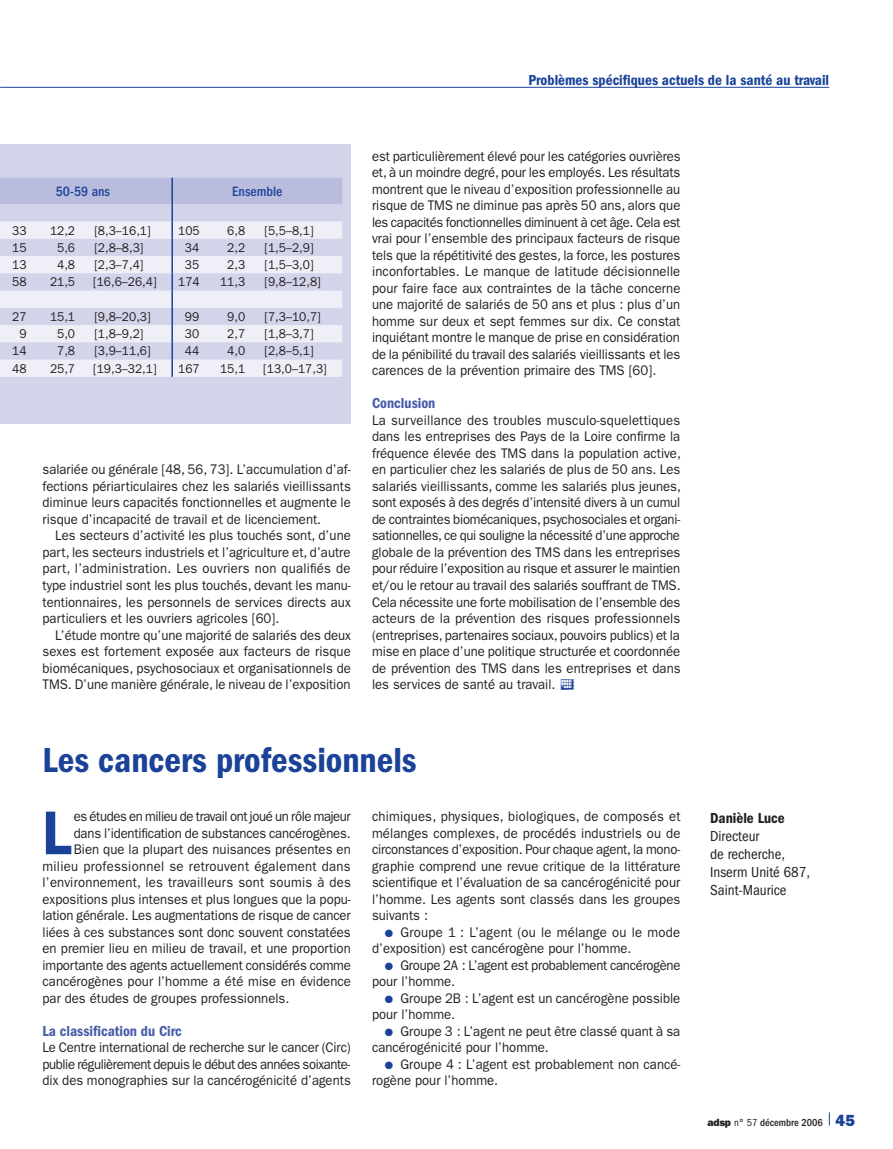
<style>
.page{position:relative;width:893px;height:1149px;background:#fff}
.page>*{position:absolute;margin:0;border:0;box-sizing:border-box;transform-origin:0 0}
.t1{font:600 62.1px "ITC Franklin Gothic Std";color:#1b4299;scale:.94 1}
.t2{font:36px "ITC Franklin Gothic Std Dm Cd";color:#1b4299}
.t3{font:condensed 15px/18px "ITC Franklin Gothic Std";color:#231f20}
.t4{font:15px "ITC Franklin Gothic Std Dm Cd";color:#1b4299}
.t5{font:15px "ITC Franklin Gothic Std Dm Cd";color:#495da8}
.t6{font:15px "ITC Franklin Gothic Std Dm Cd";color:#231f20}
.t7{font:13.95px/16.5px "ITC Franklin Gothic Std";color:#231f20;text-align:justify;scale:.94 1}
.t8{font:13.95px/16.5px "ITC Franklin Gothic Std";letter-spacing:-.02em;color:#231f20;scale:.94 1}
.t9{font:13.95px "ITC Franklin Gothic Std";letter-spacing:-.03em;color:#231f20;scale:.94 1}
.t10{font:13.95px "ITC Franklin Gothic Std";letter-spacing:.02em;color:#231f20;scale:.94 1}
.t11{font:500 condensed 13.95px "ITC Franklin Gothic Std";color:#1b4299}
.t12{font:12.75px "ITC Franklin Gothic Std";color:#231f20;scale:.94 1}
.t13{font:500 condensed 10.5px "ITC Franklin Gothic Std";color:#231f20}
.t14{font:10.5px "Zapf Dingbats Std";color:#1b4299}
.s1{font-family:"Ph Fpictos";font-weight:600;font-size:15px;color:#1b4299}
.s2{font-family:"ITC Franklin Gothic Std Hvy";font-weight:400;font-stretch:normal}
.s3{font-weight:400}
.s4{font-family:"ITC Franklin Gothic Std Hvy";font-weight:400;font-stretch:normal;font-size:16.2px;color:#1b4299}
</style>
<div class="page">
<hr style="left:0;top:87px;width:829px;height:1px;background:#1b4299">
<svg style="left:829px;top:1112px;width:1px;height:13px"></svg>
<div style="left:0;top:144px;width:351px;height:280px;background:#d3d4ea"></div>
<svg style="left:0;top:177px;width:342px;height:200px"></svg>
<p class="t4" style="left:528px;top:71px;width:302px">Problèmes spécifiques actuels de la santé au travail</p>
<p class="t11" style="left:56px;top:183px;width:56px">50-59 ans</p>
<p class="t11" style="left:232px;top:183px;width:52px">Ensemble</p>
<p class="t12" style="left:12px;top:223px;width:17px">33</p>
<p class="t12" style="left:50px;top:223px;width:28px">12,2</p>
<p class="t12" style="left:94px;top:223px;width:61px">[8,3–16,1]</p>
<p class="t12" style="left:178px;top:223px;width:24px">105</p>
<p class="t12" style="left:227px;top:223px;width:21px">6,8</p>
<p class="t12" style="left:264px;top:223px;width:54px">[5,5–8,1]</p>
<p class="t12" style="left:12px;top:240px;width:17px">15</p>
<p class="t12" style="left:57px;top:240px;width:21px">5,6</p>
<p class="t12" style="left:94px;top:240px;width:54px">[2,8–8,3]</p>
<p class="t12" style="left:185px;top:240px;width:17px">34</p>
<p class="t12" style="left:227px;top:240px;width:21px">2,2</p>
<p class="t12" style="left:264px;top:240px;width:54px">[1,5–2,9]</p>
<p class="t12" style="left:12px;top:257px;width:17px">13</p>
<p class="t12" style="left:57px;top:257px;width:21px">4,8</p>
<p class="t12" style="left:94px;top:257px;width:54px">[2,3–7,4]</p>
<p class="t12" style="left:185px;top:257px;width:17px">35</p>
<p class="t12" style="left:227px;top:257px;width:21px">2,3</p>
<p class="t12" style="left:264px;top:257px;width:54px">[1,5–3,0]</p>
<p class="t12" style="left:12px;top:274px;width:17px">58</p>
<p class="t12" style="left:50px;top:274px;width:28px">21,5</p>
<p class="t12" style="left:93px;top:274px;width:69px">[16,6–26,4]</p>
<p class="t12" style="left:178px;top:274px;width:24px">174</p>
<p class="t12" style="left:220px;top:274px;width:28px">11,3</p>
<p class="t12" style="left:264px;top:274px;width:61px">[9,8–12,8]</p>
<p class="t12" style="left:12px;top:309px;width:17px">27</p>
<p class="t12" style="left:50px;top:309px;width:28px">15,1</p>
<p class="t12" style="left:94px;top:309px;width:61px">[9,8–20,3]</p>
<p class="t12" style="left:185px;top:309px;width:17px">99</p>
<p class="t12" style="left:227px;top:309px;width:21px">9,0</p>
<p class="t12" style="left:264px;top:309px;width:61px">[7,3–10,7]</p>
<p class="t12" style="left:19px;top:326px;width:9px">9</p>
<p class="t12" style="left:57px;top:326px;width:21px">5,0</p>
<p class="t12" style="left:94px;top:326px;width:54px">[1,8–9,2]</p>
<p class="t12" style="left:185px;top:326px;width:17px">30</p>
<p class="t12" style="left:227px;top:326px;width:21px">2,7</p>
<p class="t12" style="left:264px;top:326px;width:54px">[1,8–3,7]</p>
<p class="t12" style="left:12px;top:343px;width:17px">14</p>
<p class="t12" style="left:57px;top:343px;width:21px">7,8</p>
<p class="t12" style="left:94px;top:343px;width:61px">[3,9–11,6]</p>
<p class="t12" style="left:185px;top:343px;width:17px">44</p>
<p class="t12" style="left:227px;top:343px;width:21px">4,0</p>
<p class="t12" style="left:264px;top:343px;width:54px">[2,8–5,1]</p>
<p class="t12" style="left:12px;top:361px;width:17px">48</p>
<p class="t12" style="left:50px;top:361px;width:28px">25,7</p>
<p class="t12" style="left:93px;top:361px;width:69px">[19,3–32,1]</p>
<p class="t12" style="left:178px;top:361px;width:24px">167</p>
<p class="t12" style="left:220px;top:361px;width:28px">15,1</p>
<p class="t12" style="left:263px;top:361px;width:69px">[13,0–17,3]</p>
<p class="t7" style="left:43px;top:461px;width:329px">salariée ou générale [48, 56, 73]. L’accumulation d’af&shy;fections périarticulaires chez les salariés vieillissants diminue leurs capacités fonctionnelles et augmente le risque d’incapacité de travail et de licenciement.</p>
<p class="t7" style="left:43px;top:527px;width:329px;text-indent:13px">Les secteurs d’activité les plus touchés sont, d’une part, les secteurs industriels et l’agriculture et, d’autre part, l’administration. Les ouvriers non qualifiés de type industriel sont les plus touchés, devant les manu&shy;tentionnaires, les personnels de services directs aux particuliers et les ouvriers agricoles [60].</p>
<p class="t7" style="left:43px;top:626px;width:330px;text-indent:13px">L’étude montre qu’une majorité de salariés des deux sexes est fortement exposée aux facteurs de risque biomécaniques, psychosociaux et organisationnels de TMS. D’une manière générale, le niveau de l’exposition</p>
<p class="t7" style="left:372px;top:148px;width:330px">est particulièrement élevé pour les catégories ouvrières et, à un moindre degré, pour les employés. Les résultats montrent que le niveau d’exposition professionnelle au risque de TMS ne diminue pas après 50 ans, alors que les capacités fonctionnelles diminuent à cet âge. Cela est vrai pour l’ensemble des principaux facteurs de risque tels que la répétitivité des gestes, la force, les postures inconfortables. Le manque de latitude décisionnelle pour faire face aux contraintes de la tâche concerne une majorité de salariés de 50 ans et plus : plus d’un homme sur deux et sept femmes sur dix. Ce constat inquiétant montre le manque de prise en considération de la pénibilité du travail des salariés vieillissants et les carences de la prévention primaire des TMS [60].</p>
<p class="t5" style="left:372px;top:394px;width:65px">Conclusion</p>
<p class="t7" style="left:372px;top:412px;width:330px">La surveillance des troubles musculo-squelettiques dans les entreprises des Pays de la Loire confirme la fréquence élevée des TMS dans la population active, en particulier chez les salariés de plus de 50 ans. Les salariés vieillissants, comme les salariés plus jeunes, sont exposés à des degrés d’intensité divers à un cumul de contraintes biomécaniques, psychosociales et organi&shy;sationnelles, ce qui souligne la nécessité d’une approche globale de la prévention des TMS dans les entreprises pour réduire l’exposition au risque et assurer le maintien et/ou le retour au travail des salariés souffrant de TMS.<br>Cela nécessite une forte mobilisation de l’ensemble des acteurs de la prévention des risques professionnels (entreprises, partenaires sociaux, pouvoirs publics) et la mise en place d’une politique structurée et coordonnée de prévention des TMS dans les entreprises et dans les services de santé au travail. <span class="s1">S</span></p>
<h2 class="t2" style="left:43px;top:738px;width:376px">Les cancers professionnels</h2>
<h1 class="t1" style="left:43px;top:796px;width:33px">L</h1>
<p class="t9" style="left:74px;top:808px;width:296px">es études en milieu de travail ont joué un rôle majeur</p>
<p class="t7" style="left:372px;top:808px;width:330px">chimiques, physiques, biologiques, de composés et mélanges complexes, de procédés industriels ou de circonstances d’exposition. Pour chaque agent, la mono&shy;graphie comprend une revue critique de la littérature scientifique et l’évaluation de sa cancérogénicité pour l’homme. Les agents sont classés dans les groupes suivants :</p>
<p class="t7" style="left:372px;top:923px;width:329px;text-indent:28px">Groupe 1 : L’agent (ou le mélange ou le mode d’exposition) est cancérogène pour l’homme.</p>
<p class="t8" style="left:372px;top:956px;width:330px;text-indent:28px">Groupe 2A : L’agent est probablement cancérogène pour l’homme.</p>
<p class="t7" style="left:372px;top:989px;width:329px;text-indent:28px">Groupe 2B : L’agent est un cancérogène possible pour l’homme.</p>
<p class="t7" style="left:372px;top:1022px;width:329px;text-indent:28px">Groupe 3 : L’agent ne peut être classé quant à sa cancérogénicité pour l’homme.</p>
<p class="t7" style="left:372px;top:1055px;width:329px;text-indent:28px">Groupe 4 : L’agent est probablement non cancé&shy;rogène pour l’homme.</p>
<p class="t7" style="left:74px;top:824px;width:296px">dans l’identification de substances cancérogènes.</p>
<p class="t7" style="left:74px;top:841px;width:296px">Bien que la plupart des nuisances présentes en</p>
<p class="t10" style="left:43px;top:857px;width:329px">milieu professionnel se retrouvent également dans</p>
<p class="t7" style="left:43px;top:874px;width:330px">l’environnement, les travailleurs sont soumis à des</p>
<p class="t7" style="left:43px;top:890px;width:329px">expositions plus intenses et plus longues que la popu-</p>
<p class="t7" style="left:43px;top:907px;width:329px">lation générale. Les augmentations de risque de cancer</p>
<p class="t7" style="left:43px;top:923px;width:329px">liées à ces substances sont donc souvent constatées</p>
<p class="t7" style="left:43px;top:940px;width:329px">en premier lieu en milieu de travail, et une proportion</p>
<p class="t7" style="left:43px;top:956px;width:330px">importante des agents actuellement considérés comme</p>
<p class="t7" style="left:43px;top:973px;width:330px">cancérogènes pour l’homme a été mise en évidence</p>
<p class="t7" style="left:43px;top:989px;width:264px">par des études de groupes professionnels.</p>
<p class="t5" style="left:43px;top:1021px;width:141px">La classification du Circ</p>
<p class="t7" style="left:43px;top:1039px;width:329px">Le Centre international de recherche sur le cancer (Circ) publie régulièrement depuis le début des années soixante&shy;dix des monographies sur la cancérogénicité d’agents</p>
<p class="t14" style="left:385px;top:927px;width:10px">●</p>
<p class="t14" style="left:385px;top:960px;width:10px">●</p>
<p class="t14" style="left:385px;top:993px;width:10px">●</p>
<p class="t14" style="left:385px;top:1026px;width:10px">●</p>
<p class="t14" style="left:385px;top:1059px;width:10px">●</p>
<p class="t6" style="left:710px;top:808px;width:76px">Danièle Luce</p>
<p class="t3" style="left:710px;top:826px;width:102px">Directeur<br>de recherche,<br>Inserm Unité 687,<br>Saint‑Maurice</p>
<p class="t13" style="left:707px;top:1115px;width:149px"><span class="s2">adsp</span> <span class="s3">n° 57</span> décembre 2006 <span class="s4">45</span></p>
</div>
